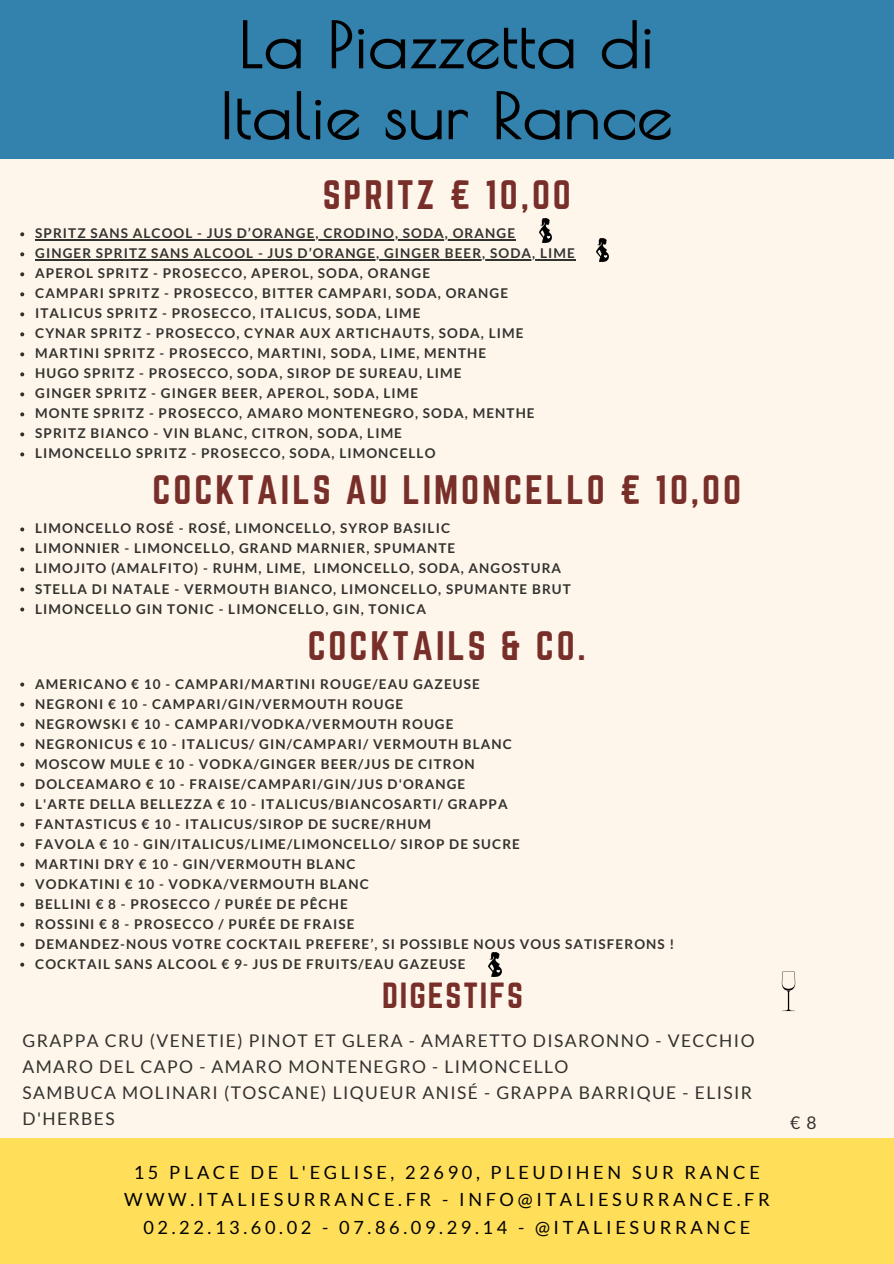
<style>
.page{position:relative;width:894px;height:1264px;background:#fff}
.page>*{position:absolute;margin:0;border:0;box-sizing:border-box;transform-origin:0 0}
.t1{font:700 64.05px/70.8px "Poiret One";color:#000}
.t2{font:36px "Norwester";letter-spacing:.08em;color:#782e29}
.t3{font:31.8px "Norwester";letter-spacing:.06em;color:#782e29}
.t4{font:18.15px/27px "Lato";letter-spacing:.2em;color:#000;text-align:center}
.t5{font:17.55px "Lato";color:#32322f}
.t6{font:17.4px/25.8px "Lato";letter-spacing:.08em;color:#32322f}
.t7{font:700 13.5px "Lato";letter-spacing:.08em;color:#32322f}
</style>
<div class="page">
<div style="left:0;top:0;width:893px;height:1263px;background:#fff6eb"></div>
<svg style="left:20px;top:232px;width:4px;height:4px"></svg>
<hr style="left:35px;top:239px;width:481px;height:1px;background:#32322f">
<svg style="left:20px;top:252px;width:4px;height:4px"></svg>
<hr style="left:35px;top:259px;width:540px;height:1px;background:#32322f">
<svg style="left:20px;top:272px;width:4px;height:4px"></svg>
<svg style="left:20px;top:292px;width:4px;height:4px"></svg>
<svg style="left:20px;top:312px;width:4px;height:4px"></svg>
<svg style="left:20px;top:332px;width:4px;height:4px"></svg>
<svg style="left:20px;top:352px;width:4px;height:4px"></svg>
<svg style="left:20px;top:372px;width:4px;height:4px"></svg>
<svg style="left:20px;top:392px;width:4px;height:4px"></svg>
<svg style="left:20px;top:412px;width:4px;height:4px"></svg>
<svg style="left:20px;top:432px;width:4px;height:4px"></svg>
<svg style="left:20px;top:452px;width:4px;height:4px"></svg>
<svg style="left:20px;top:527px;width:4px;height:4px"></svg>
<svg style="left:20px;top:547px;width:4px;height:4px"></svg>
<svg style="left:20px;top:567px;width:4px;height:4px"></svg>
<svg style="left:20px;top:587px;width:4px;height:4px"></svg>
<svg style="left:20px;top:607px;width:4px;height:4px"></svg>
<svg style="left:20px;top:682px;width:4px;height:4px"></svg>
<svg style="left:20px;top:702px;width:4px;height:4px"></svg>
<svg style="left:20px;top:722px;width:4px;height:4px"></svg>
<svg style="left:20px;top:742px;width:4px;height:4px"></svg>
<svg style="left:20px;top:762px;width:4px;height:4px"></svg>
<svg style="left:20px;top:782px;width:4px;height:4px"></svg>
<svg style="left:20px;top:802px;width:4px;height:4px"></svg>
<svg style="left:20px;top:822px;width:4px;height:4px"></svg>
<svg style="left:20px;top:842px;width:4px;height:4px"></svg>
<svg style="left:20px;top:862px;width:4px;height:4px"></svg>
<svg style="left:20px;top:882px;width:4px;height:4px"></svg>
<svg style="left:20px;top:902px;width:4px;height:4px"></svg>
<svg style="left:20px;top:922px;width:4px;height:4px"></svg>
<svg style="left:20px;top:942px;width:4px;height:4px"></svg>
<svg style="left:20px;top:962px;width:4px;height:4px"></svg>
<div style="left:0;top:1138px;width:893px;height:125px;background:#ffde59"></div>
<div style="left:0;top:0;width:893px;height:159px;background:#3381ad"></div>
<svg style="left:781px;top:971px;width:14px;height:40px"></svg>
<img style="left:539px;top:219px;width:12px;height:23px">
<img style="left:596px;top:238px;width:12px;height:24px">
<img style="left:488px;top:952px;width:13px;height:24px">
<p class="t1" style="left:219px;top:9px;width:454px">La Piazzetta di<br>Italie sur Rance</p>
<p class="t2" style="left:322px;top:173px;width:250px">SPRITZ € 10,00</p>
<h1 class="t7" style="left:35px;top:225px;width:481px">SPRITZ SANS ALCOOL - JUS D’ORANGE, CRODINO, SODA, ORANGE</h1>
<p class="t7" style="left:35px;top:245px;width:541px">GINGER SPRITZ SANS ALCOOL - JUS D’ORANGE, GINGER BEER, SODA, LIME</p>
<p class="t7" style="left:35px;top:265px;width:396px">APEROL SPRITZ - PROSECCO, APEROL, SODA, ORANGE</p>
<p class="t7" style="left:35px;top:285px;width:474px">CAMPARI SPRITZ - PROSECCO, BITTER CAMPARI, SODA, ORANGE</p>
<p class="t7" style="left:35px;top:305px;width:387px">ITALICUS SPRITZ - PROSECCO, ITALICUS, SODA, LIME</p>
<p class="t7" style="left:35px;top:325px;width:489px">CYNAR SPRITZ - PROSECCO, CYNAR AUX ARTICHAUTS, SODA, LIME</p>
<p class="t7" style="left:35px;top:345px;width:452px">MARTINI SPRITZ - PROSECCO, MARTINI, SODA, LIME, MENTHE</p>
<p class="t7" style="left:35px;top:365px;width:428px">HUGO SPRITZ - PROSECCO, SODA, SIROP DE SUREAU, LIME</p>
<p class="t7" style="left:35px;top:385px;width:384px">GINGER SPRITZ - GINGER BEER, APEROL, SODA, LIME</p>
<p class="t7" style="left:35px;top:405px;width:501px">MONTE SPRITZ - PROSECCO, AMARO MONTENEGRO, SODA, MENTHE</p>
<p class="t7" style="left:35px;top:425px;width:368px">SPRITZ BIANCO - VIN BLANC, CITRON, SODA, LIME</p>
<p class="t7" style="left:35px;top:445px;width:401px">LIMONCELLO SPRITZ - PROSECCO, SODA, LIMONCELLO</p>
<p class="t2" style="left:152px;top:468px;width:589px">COCKTAILS AU LIMONCELLO € 10,00</p>
<p class="t7" style="left:35px;top:520px;width:416px">LIMONCELLO ROSÉ - ROSÉ, LIMONCELLO, SYROP BASILIC</p>
<h2 class="t7" style="left:35px;top:540px;width:421px">LIMONNIER - LIMONCELLO, GRAND MARNIER, SPUMANTE</h2>
<p class="t7" style="left:35px;top:560px;width:527px">LIMOJITO (AMALFITO) - RUHM, LIME, LIMONCELLO, SODA, ANGOSTURA</p>
<p class="t7" style="left:35px;top:580px;width:537px">STELLA DI NATALE - VERMOUTH BIANCO, LIMONCELLO, SPUMANTE BRUT</p>
<p class="t7" style="left:35px;top:600px;width:392px">LIMONCELLO GIN TONIC - LIMONCELLO, GIN, TONICA</p>
<p class="t2" style="left:307px;top:623px;width:279px">COCKTAILS &amp; CO.</p>
<p class="t7" style="left:35px;top:675px;width:446px">AMERICANO € 10 - CAMPARI/MARTINI ROUGE/EAU GAZEUSE</p>
<p class="t7" style="left:35px;top:695px;width:369px">NEGRONI € 10 - CAMPARI/GIN/VERMOUTH ROUGE</p>
<p class="t7" style="left:35px;top:715px;width:419px">NEGROWSKI € 10 - CAMPARI/VODKA/VERMOUTH ROUGE</p>
<p class="t7" style="left:35px;top:735px;width:478px">NEGRONICUS € 10 - ITALICUS/ GIN/CAMPARI/ VERMOUTH BLANC</p>
<p class="t7" style="left:35px;top:755px;width:441px">MOSCOW MULE € 10 - VODKA/GINGER BEER/JUS DE CITRON</p>
<p class="t7" style="left:35px;top:775px;width:431px">DOLCEAMARO € 10 - FRAISE/CAMPARI/GIN/JUS D'ORANGE</p>
<p class="t7" style="left:35px;top:795px;width:474px">L'ARTE DELLA BELLEZZA € 10 - ITALICUS/BIANCOSARTI/ GRAPPA</p>
<p class="t7" style="left:35px;top:815px;width:397px">FANTASTICUS € 10 - ITALICUS/SIROP DE SUCRE/RHUM</p>
<p class="t7" style="left:35px;top:835px;width:486px">FAVOLA € 10 - GIN/ITALICUS/LIME/LIMONCELLO/ SIROP DE SUCRE</p>
<p class="t7" style="left:35px;top:855px;width:321px">MARTINI DRY € 10 - GIN/VERMOUTH BLANC</p>
<p class="t7" style="left:35px;top:875px;width:335px">VODKATINI € 10 - VODKA/VERMOUTH BLANC</p>
<p class="t7" style="left:35px;top:895px;width:314px">BELLINI € 8 - PROSECCO / PURÉE DE PÊCHE</p>
<p class="t7" style="left:35px;top:915px;width:321px">ROSSINI € 8 - PROSECCO / PURÉE DE FRAISE</p>
<p class="t7" style="left:35px;top:935px;width:640px">DEMANDEZ-NOUS VOTRE COCKTAIL PREFERE’, SI POSSIBLE NOUS VOUS SATISFERONS !</p>
<p class="t7" style="left:35px;top:955px;width:432px">COCKTAIL SANS ALCOOL € 9- JUS DE FRUITS/EAU GAZEUSE</p>
<p class="t3" style="left:382px;top:975px;width:142px">DIGESTIFS</p>
<p class="t6" style="left:22px;top:1027px;width:733px">GRAPPA CRU (VENETIE) PINOT ET GLERA - AMARETTO DISARONNO - VECCHIO AMARO DEL CAPO - AMARO MONTENEGRO - LIMONCELLO<br>SAMBUCA MOLINARI (TOSCANE) LIQUEUR ANISÉ - GRAPPA BARRIQUE - ELISIR D'HERBES</p>
<p class="t4" style="left:124px;top:1158px;width:647px">15 PLACE DE L'EGLISE, 22690, PLEUDIHEN SUR RANCE<br>WWW.ITALIESURRANCE.FR - INFO@ITALIESURRANCE.FR<br>02.22.13.60.02 - 07.86.09.29.14 - @ITALIESURRANCE</p>
<p class="t5" style="left:790px;top:1111px;width:28px">€ 8</p>
</div>
